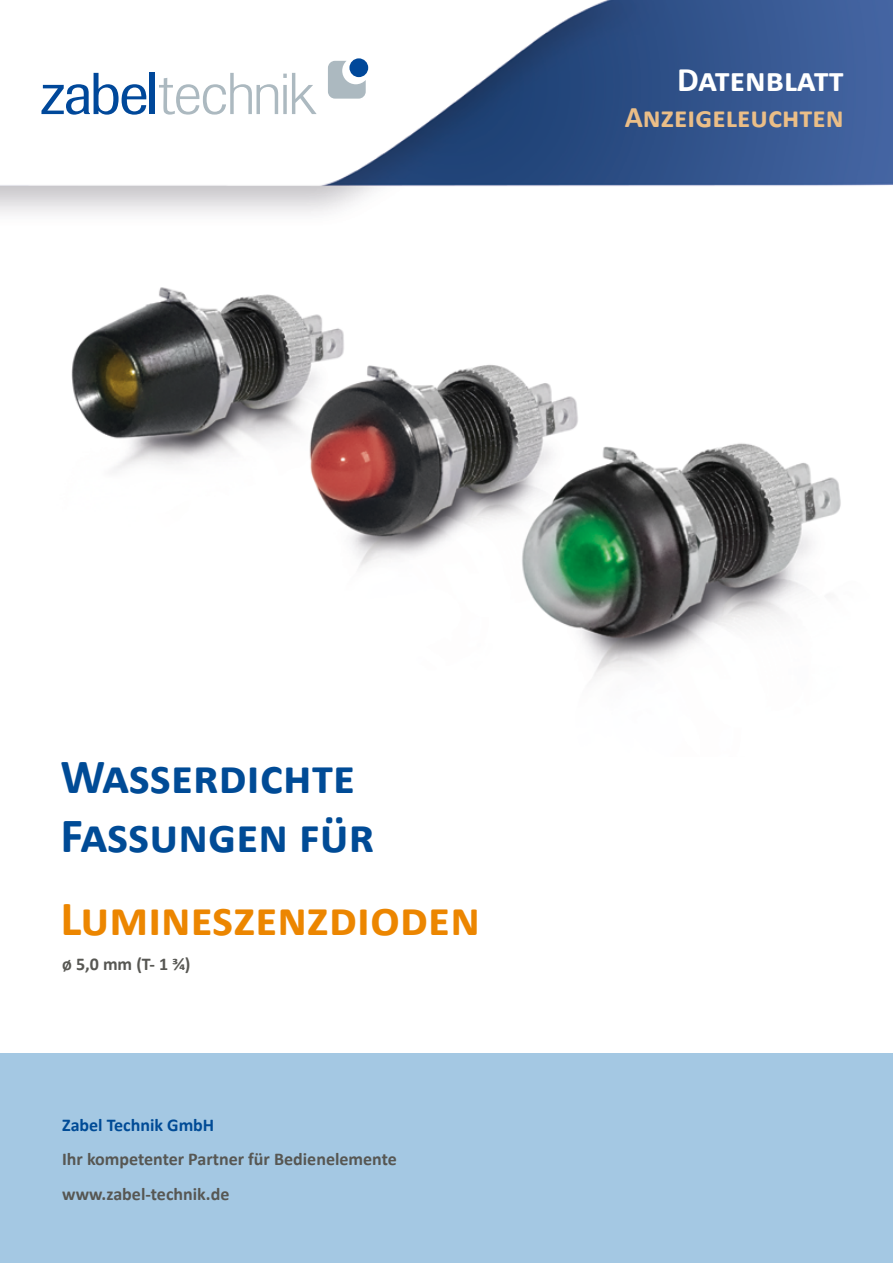
<style>
.page{position:relative;width:893px;height:1263px;background:#fff}
.page>*{position:absolute;margin:0;border:0;box-sizing:border-box;transform-origin:0 0}
.t1{font:700 49.5px/59.4px "Calibri";color:#004b96}
.t2{font:700 49.5px "Calibri";color:#ec8600}
.t3{font:700 34.5px "Calibri";color:#fff}
.t4{font:700 30px "Calibri";color:#ebbe87}
.t5{font:700 18px/34.5px "Calibri";color:#575753}
.t6{font:700 18px "Calibri";color:#004b96}
</style>
<div class="page">
<img style="left:0;top:0;width:893px;height:677px">
<svg style="left:22px;top:38px;width:364px;height:104px"></svg>
<div style="left:349px;top:58px;width:19px;height:19px;background:#00489a;border-radius:50%"></div>
<div style="left:0;top:1054px;width:893px;height:209px;background:#a4c8e3"></div>
<h2 class="t3" style="left:677px;top:55px;width:168px">Datenblatt</h2>
<h3 class="t4" style="left:625px;top:96px;width:221px">Anzeigeleuchten</h3>
<h1 class="t1" style="left:60px;top:746px;width:316px">Wasserdichte<br>Fassungen für</h1>
<h1 class="t2" style="left:60px;top:883px;width:421px">Lumineszenzdioden</h1>
<p class="t5" style="left:62px;top:947px;width:130px">ø 5,0 mm (T- 1 3/4)</p>
<p class="t6" style="left:62px;top:1112px;width:154px">Zabel Technik GmbH</p>
<p class="t5" style="left:62px;top:1142px;width:336px">Ihr kompetenter Partner für Bedienelemente www.zabel-technik.de</p>
</div>
